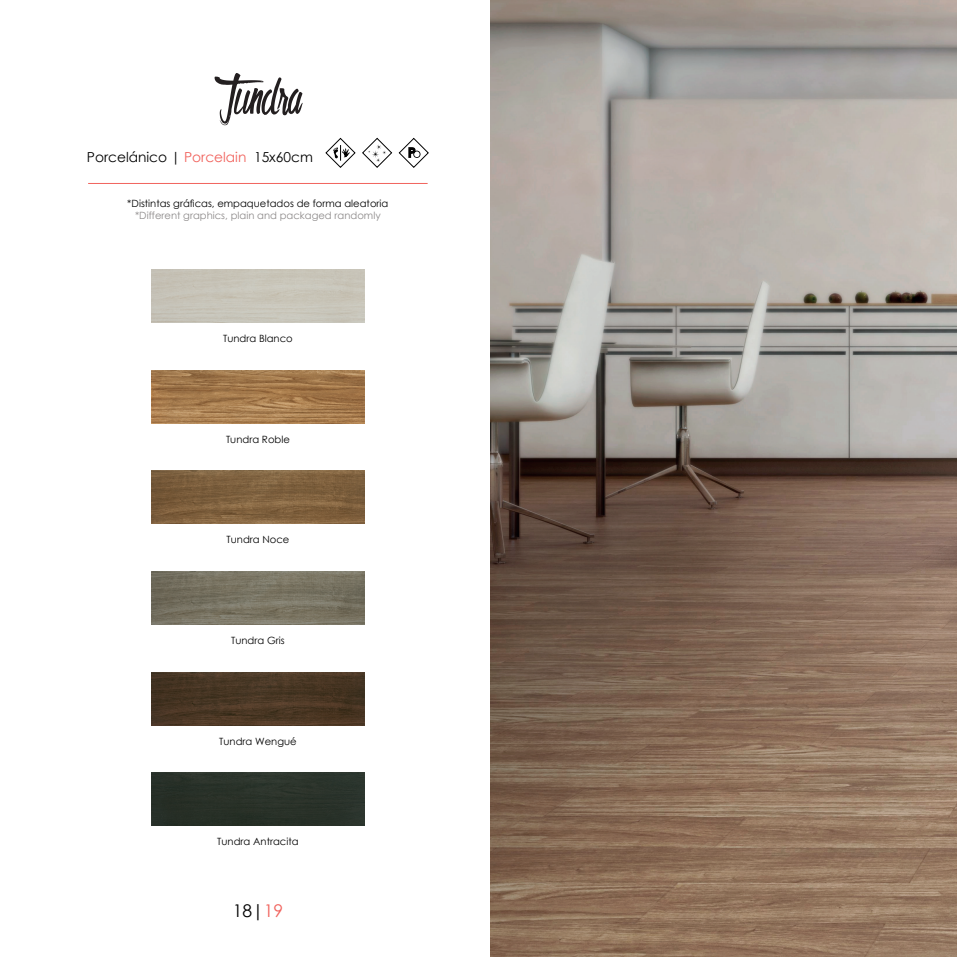
<style>
.page{position:relative;width:957px;height:957px;background:#fff}
.page>*{position:absolute;margin:0;border:0;box-sizing:border-box;transform-origin:0 0}
.t1{font:72.5px "Olympic Branding";color:#231f20}
.t2{font:17.5px "Century Gothic";color:#010101}
.t3{font:13.75px "Century Gothic";color:#010101}
.t4{font:10px "Century Gothic";color:#010101}
.t5{font:10px "Century Gothic";color:#8c8989}
.s1{color:#f1635d}
</style>
<div class="page">
<img style="left:491px;top:0;width:466px;height:957px">
<hr style="left:88px;top:183px;width:340px;height:1px;background:#f1635d">
<svg style="left:325px;top:137px;width:104px;height:31px"></svg>
<img style="left:152px;top:370px;width:212px;height:53px">
<img style="left:152px;top:672px;width:212px;height:53px">
<div style="left:152px;top:772px;width:212px;height:54px;background:#293129"></div>
<img style="left:152px;top:471px;width:212px;height:53px">
<img style="left:152px;top:571px;width:212px;height:53px">
<p class="t1" style="left:213px;top:64px;width:91px">Tundra</p>
<p class="t3" style="left:87px;top:148px;width:228px">Porcelánico | <span class="s1">Porcelain</span> 15x60cm</p>
<p class="t4" style="left:127px;top:196px;width:263px">*Distintas gráficas, empaquetados de forma aleatoria</p>
<p class="t5" style="left:135px;top:208px;width:247px">*Different graphics, plain and packaged randomly</p>
<p class="t4" style="left:223px;top:331px;width:71px">Tundra Blanco</p>
<p class="t4" style="left:226px;top:432px;width:65px">Tundra Roble</p>
<p class="t4" style="left:226px;top:532px;width:64px">Tundra Noce</p>
<p class="t4" style="left:231px;top:633px;width:55px">Tundra Gris</p>
<p class="t4" style="left:219px;top:734px;width:79px">Tundra Wengué</p>
<p class="t4" style="left:217px;top:834px;width:83px">Tundra Antracita</p>
<p class="t2" style="left:233px;top:898px;width:52px">18|<span class="s1">19</span></p>
</div>
